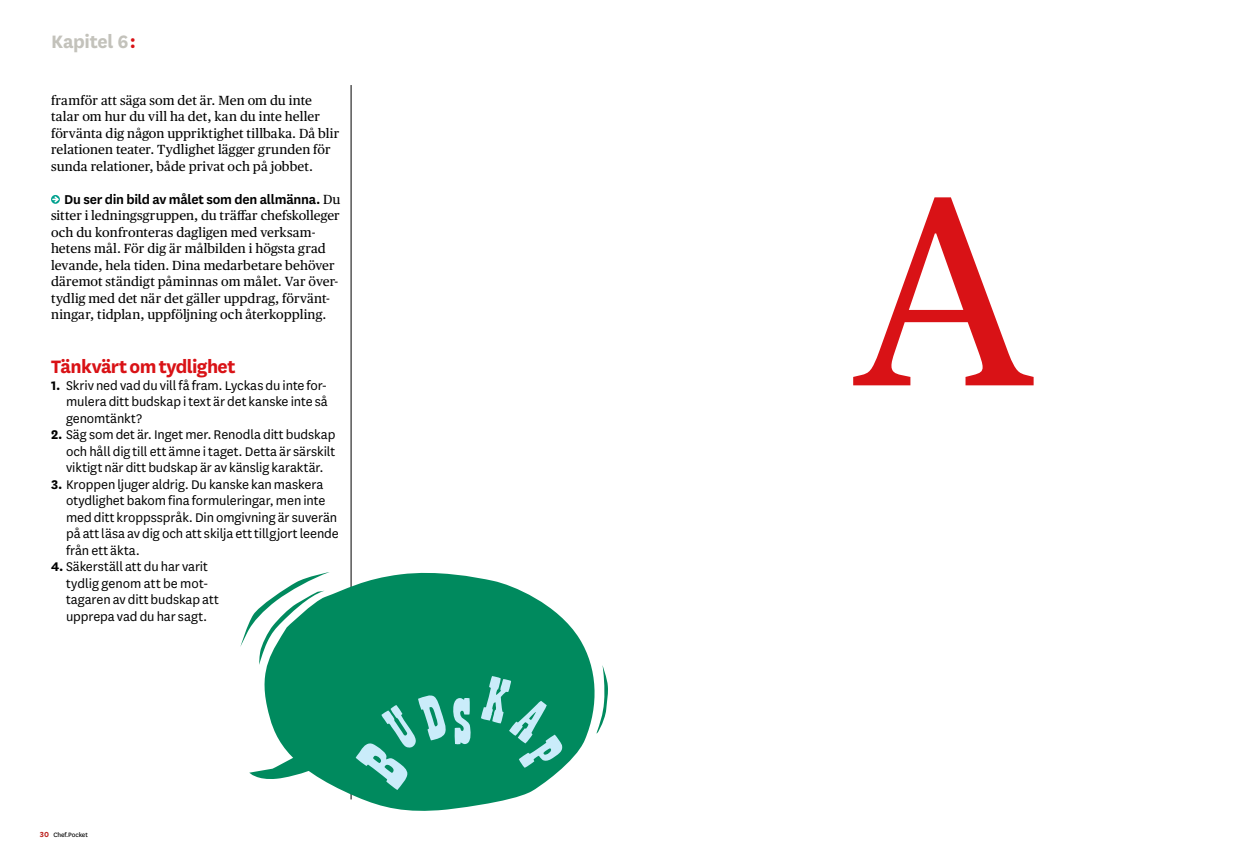
<style>
.page{position:relative;width:1259px;height:859px;background:#fff}
.page>*{position:absolute;margin:0;border:0;box-sizing:border-box;transform-origin:0 0}
.t1{font:271.2px "Publico Text Sv";color:#d91216}
.t2{font:700 21px "National";color:#d91216}
.t3{font:700 21px "National";color:#c3c2bb}
.t4{font:600 15px "National";letter-spacing:-.015em;color:#000}
.t5{font:14.7px/16.5px "National";letter-spacing:-.005em;color:#000;text-align:justify}
.t6{font:13.2px/16.5px "Publico Text Sv";letter-spacing:.01em;color:#000}
.t7{font:7.35px "National";letter-spacing:-.015em;color:#000}
.s1{color:#d91216}
.s2{font-family:"Publico Text Sv";font-weight:400;font-size:13.2px}
.s3{font-weight:700}
.s4{font-weight:700;font-size:8.55px;color:#bd2320}
</style>
<div class="page">
<svg style="left:51px;top:195px;width:9px;height:9px"></svg>
<svg style="left:53px;top:195px;width:7px;height:9px"></svg>
<hr style="left:351px;top:85px;width:1px;height:714px;background:#000">
<svg style="left:264px;top:570px;width:330px;height:241px;fill:#008a5e"></svg>
<svg style="left:249px;top:749px;width:77px;height:32px"></svg>
<svg style="left:453px;top:698px;width:19px;height:46px"></svg>
<svg style="left:481px;top:676px;width:81px;height:92px"></svg>
<svg style="left:356px;top:694px;width:91px;height:96px"></svg>
<svg style="left:594px;top:665px;width:14px;height:69px"></svg>
<svg style="left:240px;top:572px;width:90px;height:93px"></svg>
<h2 class="t3" style="left:51px;top:27px;width:86px">Kapitel 6<span class="s1">:</span></h2>
<p class="t6" style="left:51px;top:91px;width:290px">framför att säga som det är. Men om du inte talar om hur du vill ha det, kan du inte heller förvänta dig någon uppriktighet tillbaka. Då blir relationen teater. Tydlighet lägger grunden för sunda relationer, både privat och på jobbet.</p>
<p class="t4" style="left:64px;top:189px;width:278px">Du ser din bild av målet som den allmänna. <span class="s2">Du</span></p>
<p class="t6" style="left:51px;top:207px;width:290px">sitter i ledningsgruppen, du träffar chefskolleger och du konfronteras dagligen med verksam&shy;hetens mål. För dig är målbilden i högsta grad levande, hela tiden. Dina medarbetare behöver däremot ständigt påminnas om målet. Var över&shy;tydlig med det när det gäller uppdrag, förvänt&shy;ningar, tidplan, uppföljning och återkoppling.</p>
<h2 class="t2" style="left:51px;top:352px;width:186px">Tänkvärt om tydlighet</h2>
<p class="t5" style="left:66px;top:376px;width:263px;text-indent:-15px"><span class="s3">1.</span> Skriv ned vad du vill få fram. Lyckas du inte for&shy;mulera ditt budskap i text är det kanske inte så genomtänkt?</p>
<p class="t5" style="left:66px;top:426px;width:271px;text-indent:-15px"><span class="s3">2.</span> Säg som det är. Inget mer. Renodla ditt budskap och håll dig till ett ämne i taget. Detta är särskilt viktigt när ditt budskap är av känslig karaktär.</p>
<p class="t5" style="left:66px;top:475px;width:274px;text-align:left;text-indent:-15px"><span class="s3">3.</span> Kroppen ljuger aldrig. Du kanske kan maskera otydlighet bakom fina formuleringar, men inte med ditt kroppsspråk. Din omgivning är suverän på att läsa av dig och att skilja ett tillgjort leende från ett äkta.</p>
<p class="t5" style="left:66px;top:558px;width:154px;text-align:left;text-indent:-15px"><span class="s3">4.</span> Säkerställ att du har varit tydlig genom att be mot&shy;tagaren av ditt budskap att upprepa vad du har sagt.</p>
<p class="t7" style="left:40px;top:829px;width:50px"><span class="s4">30</span> Chef.Pocket</p>
<h1 class="t1" style="left:853px;top:86px;width:182px">A</h1>
</div>
